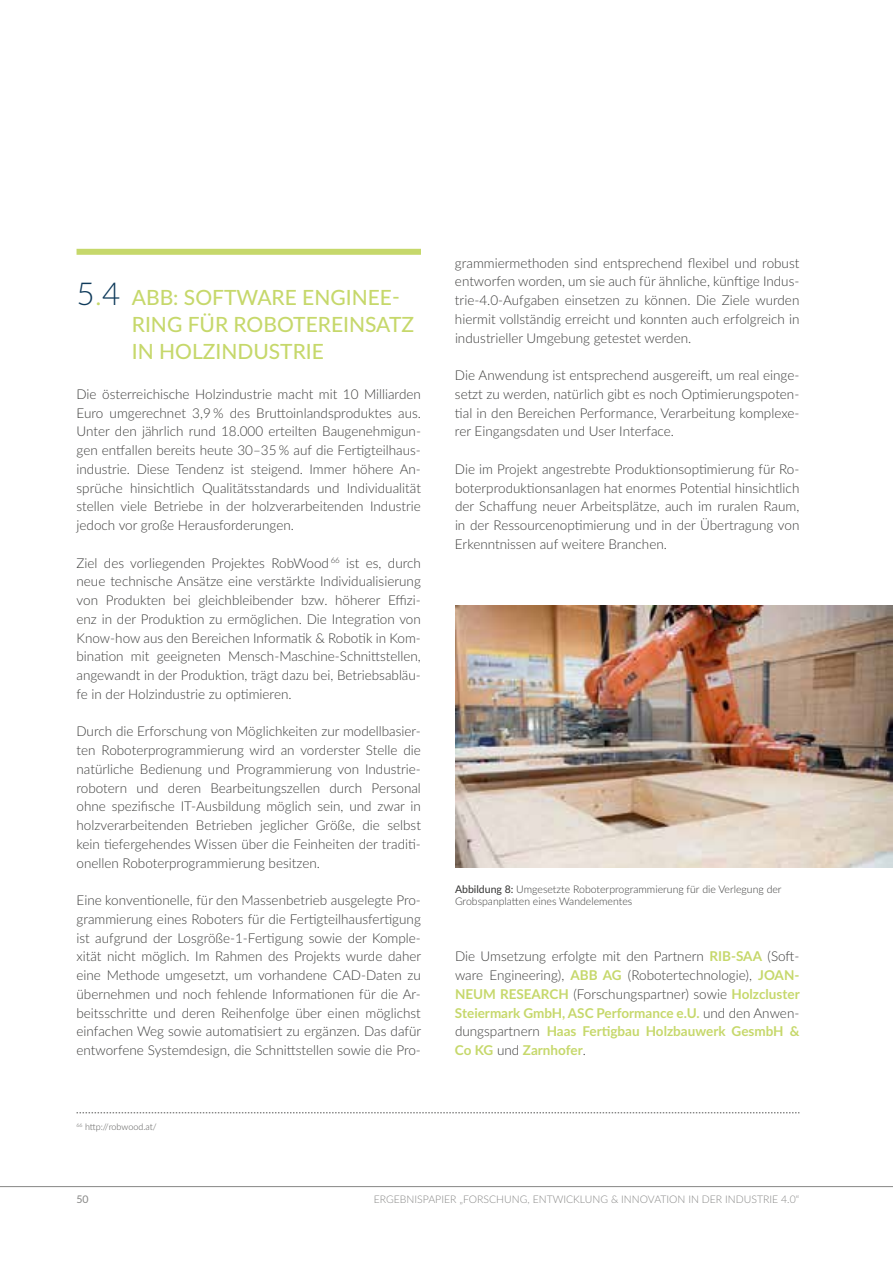
<style>
.page{position:relative;width:893px;height:1263px;background:#fff}
.page>*{position:absolute;margin:0;border:0;box-sizing:border-box;transform-origin:0 0}
.t1{font:500 21px/27px "Lato";color:#c6d86b}
.t2{font:300 13.5px/18.8px "Lato";color:#3c3c3b;text-align:justify}
.t3{font:300 10.5px/12.6px "Lato";color:#3c3c3b}
.t4{font:300 10.5px "Lato";color:#878786}
.t5{font:10.5px "Lato";color:#878786}
.t6{font:300 9px "Lato";letter-spacing:-.005em;color:#575756}
.s1{font-weight:300;font-size:31.5px;color:#0e3a5a}
.s2{font-weight:300;font-size:31.5px}
.s3{font-weight:500}
.s4{font-weight:700;color:#c6d86b}
</style>
<div class="page">
<hr style="left:0;top:1186px;width:893px;height:1px;background:#878786">
<div style="left:77px;top:249px;width:344px;height:6px;background:#c6d86b"></div>
<svg style="left:77px;top:1112px;width:722px;height:1px"></svg>
<img style="left:455px;top:605px;width:438px;height:263px">
<h1 class="t1" style="left:132px;top:283px;width:284px;text-indent:-55px"><span class="s1">5</span><span class="s2">.</span><span class="s1">4</span> ABB: SOFTWARE ENGINEE-<br>RING FÜR ROBOTEREINSATZ<br>IN HOLZINDUSTRIE</h1>
<p class="t2" style="left:77px;top:384px;width:346px">Die österreichische Holzindustrie macht mit 10 Milliarden Euro umgerechnet 3,9 % des Bruttoinlandsproduktes aus.<br>Unter den jährlich rund 18.000 erteilten Baugenehmigun&shy;gen entfallen bereits heute 30–35 % auf die Fertigteilhaus&shy;industrie. Diese Tendenz ist steigend. Immer höhere An&shy;sprüche hinsichtlich Qualitätsstandards und Individualität stellen viele Betriebe in der holzverarbeitenden Industrie jedoch vor große Herausforderungen.</p>
<p class="t2" style="left:76px;top:553px;width:346px">Ziel des vorliegenden Projektes RobWood <sup>66</sup> ist es, durch neue technische Ansätze eine verstärkte Individualisierung von Produkten bei gleichbleibender bzw. höherer Effizi&shy;enz in der Produktion zu ermöglichen. Die Integration von Know-how aus den Bereichen Informatik &amp; Robotik in Kom&shy;bination mit geeigneten Mensch-Maschine-Schnittstellen, angewandt in der Produktion, trägt dazu bei, Betriebsabläu&shy;fe in der Holzindustrie zu optimieren.</p>
<p class="t2" style="left:77px;top:722px;width:346px">Durch die Erforschung von Möglichkeiten zur modellbasier&shy;ten Roboterprogrammierung wird an vorderster Stelle die natürliche Bedienung und Programmierung von Industrie&shy;robotern und deren Bearbeitungszellen durch Personal ohne spezifische IT-Ausbildung möglich sein, und zwar in holzverarbeitenden Betrieben jeglicher Größe, die selbst kein tiefergehendes Wissen über die Feinheiten der traditi&shy;onellen Roboterprogrammierung besitzen.</p>
<p class="t2" style="left:76px;top:890px;width:346px">Eine konventionelle, für den Massenbetrieb ausgelegte Pro&shy;grammierung eines Roboters für die Fertigteilhausfertigung ist aufgrund der Losgröße-1-Fertigung sowie der Komple&shy;xität nicht möglich. Im Rahmen des Projekts wurde daher eine Methode umgesetzt, um vorhandene CAD-Daten zu übernehmen und noch fehlende Informationen für die Ar&shy;beitsschritte und deren Reihenfolge über einen möglichst einfachen Weg sowie automatisiert zu ergänzen. Das dafür entworfene Systemdesign, die Schnittstellen sowie die Pro-</p>
<p class="t6" style="left:77px;top:1121px;width:82px"><sup>66</sup> http://robwood.at/</p>
<p class="t2" style="left:455px;top:253px;width:346px">grammiermethoden sind entsprechend flexibel und robust entworfen worden, um sie auch für ähnliche, künftige Indus&shy;trie-4.0-Aufgaben einsetzen zu können. Die Ziele wurden hiermit vollständig erreicht und konnten auch erfolgreich in industrieller Umgebung getestet werden.</p>
<p class="t2" style="left:455px;top:365px;width:346px">Die Anwendung ist entsprechend ausgereift, um real einge&shy;setzt zu werden, natürlich gibt es noch Optimierungspoten&shy;tial in den Bereichen Performance, Verarbeitung komplexe&shy;rer Eingangsdaten und User Interface.</p>
<p class="t2" style="left:455px;top:459px;width:346px">Die im Projekt angestrebte Produktionsoptimierung für Ro&shy;boterproduktionsanlagen hat enormes Potential hinsichtlich der Schaffung neuer Arbeitsplätze, auch im ruralen Raum, in der Ressourcenoptimierung und in der Übertragung von Erkenntnissen auf weitere Branchen.</p>
<p class="t3" style="left:455px;top:882px;width:328px"><span class="s3">Abbildung 8:</span> Umgesetzte Roboterprogrammierung für die Verlegung der<br>Grobspanplatten eines Wandelementes</p>
<p class="t2" style="left:455px;top:947px;width:346px">Die Umsetzung erfolgte mit den Partnern <span class="s4">RIB-SAA</span> (Soft&shy;ware Engineering), <span class="s4">ABB AG</span> (Robotertechnologie), <span class="s4">JOAN-NEUM RESEARCH</span> (Forschungspartner) sowie <span class="s4">Holzcluster Steiermark GmbH, ASC Performance e.U.</span> und den Anwen&shy;dungspartnern <span class="s4">Haas Fertigbau Holzbauwerk GesmbH &amp; Co KG</span> und <span class="s4">Zarnhofer</span>.</p>
<p class="t5" style="left:77px;top:1193px;width:14px">50</p>
<p class="t4" style="left:374px;top:1195px;width:427px">ERGEBNISPAPIER „FORSCHUNG, ENTWICKLUNG &amp; INNOVATION IN DER INDUSTRIE 4.0“</p>
</div>
